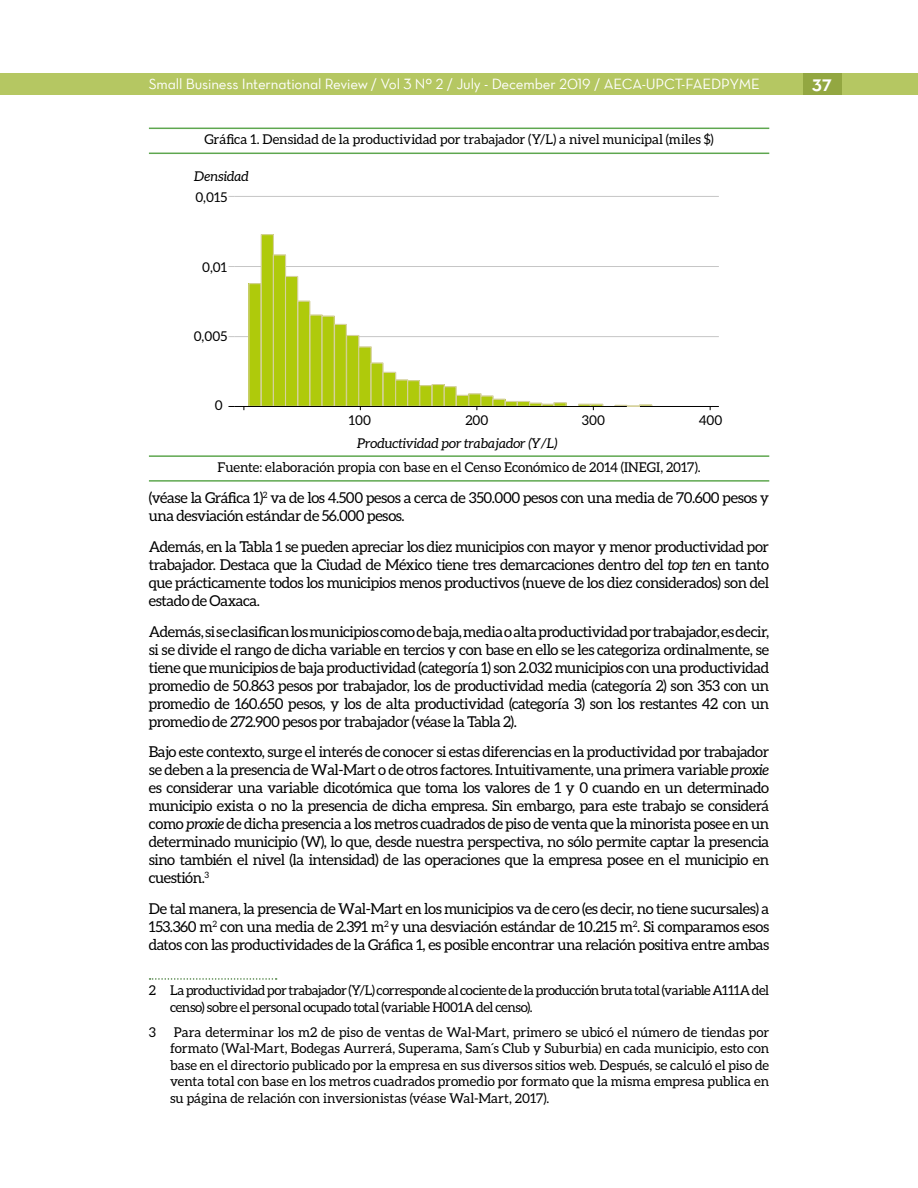
<style>
.page{position:relative;width:918px;height:1188px;background:#fff}
.page>*{position:absolute;margin:0;border:0;box-sizing:border-box;transform-origin:0 0}
.t1{font:22.5px "Neutra Text Demi SC";color:#fff}
.t2{font:15px/18px "Aleo";letter-spacing:-.03em;color:#000;text-align:justify}
.t3{font:15px "Neutra Text Book Alt";letter-spacing:-.01em;color:#fff}
.t4{font:13.5px/16.5px "Aleo";letter-spacing:-.015em;color:#000;text-align:justify}
.t5{font:13.5px/16.5px "Aleo";letter-spacing:-.035em;color:#000}
.t6{font:italic 13.5px "Aleo";color:#000}
.s1{font-style:italic}
</style>
<div class="page">
<div style="left:0;top:74px;width:918px;height:21px;background:#b5c762"></div>
<div style="left:803px;top:74px;width:39px;height:21px;background:#8ea23c"></div>
<svg style="left:150px;top:978px;width:127px;height:2px"></svg>
<hr style="left:234px;top:336px;width:485px;height:1px;background:#c6c6c6">
<hr style="left:234px;top:266px;width:485px;height:1px;background:#c6c6c6">
<div style="left:249px;top:284px;width:12px;height:122px;background:#afca0b"></div>
<div style="left:248px;top:283px;width:14px;height:124px;border:1px solid #d6d29e"></div>
<div style="left:261px;top:235px;width:12px;height:171px;background:#afca0b"></div>
<div style="left:261px;top:234px;width:13px;height:173px;border:1px solid #d6d29e"></div>
<div style="left:273px;top:255px;width:13px;height:151px;background:#afca0b"></div>
<div style="left:273px;top:254px;width:13px;height:153px;border:1px solid #d6d29e"></div>
<div style="left:286px;top:277px;width:12px;height:129px;background:#afca0b"></div>
<div style="left:285px;top:276px;width:13px;height:131px;border:1px solid #d6d29e"></div>
<div style="left:298px;top:301px;width:12px;height:105px;background:#afca0b"></div>
<div style="left:297px;top:301px;width:13px;height:106px;border:1px solid #d6d29e"></div>
<div style="left:310px;top:315px;width:12px;height:91px;background:#afca0b"></div>
<div style="left:309px;top:315px;width:14px;height:92px;border:1px solid #d6d29e"></div>
<div style="left:322px;top:316px;width:12px;height:90px;background:#afca0b"></div>
<div style="left:322px;top:316px;width:13px;height:91px;border:1px solid #d6d29e"></div>
<div style="left:335px;top:324px;width:11px;height:82px;background:#afca0b"></div>
<div style="left:334px;top:324px;width:13px;height:83px;border:1px solid #d6d29e"></div>
<div style="left:347px;top:336px;width:12px;height:70px;background:#afca0b"></div>
<div style="left:346px;top:335px;width:13px;height:72px;border:1px solid #d6d29e"></div>
<div style="left:359px;top:347px;width:12px;height:59px;background:#afca0b"></div>
<div style="left:358px;top:346px;width:14px;height:61px;border:1px solid #d6d29e"></div>
<div style="left:371px;top:363px;width:12px;height:43px;background:#afca0b"></div>
<div style="left:371px;top:363px;width:12px;height:44px;border:1px solid #d6d29e"></div>
<div style="left:383px;top:372px;width:13px;height:34px;background:#afca0b"></div>
<div style="left:383px;top:372px;width:13px;height:35px;border:1px solid #d6d29e"></div>
<div style="left:396px;top:380px;width:12px;height:26px;background:#afca0b"></div>
<div style="left:395px;top:379px;width:13px;height:28px;border:1px solid #d6d29e"></div>
<div style="left:408px;top:381px;width:11px;height:25px;background:#afca0b"></div>
<div style="left:407px;top:380px;width:13px;height:27px;border:1px solid #d6d29e"></div>
<div style="left:420px;top:386px;width:12px;height:20px;background:#afca0b"></div>
<div style="left:419px;top:385px;width:13px;height:22px;border:1px solid #d6d29e"></div>
<div style="left:432px;top:385px;width:12px;height:21px;background:#afca0b"></div>
<div style="left:432px;top:384px;width:13px;height:23px;border:1px solid #d6d29e"></div>
<div style="left:444px;top:387px;width:12px;height:19px;background:#afca0b"></div>
<div style="left:444px;top:386px;width:13px;height:21px;border:1px solid #d6d29e"></div>
<div style="left:456px;top:395px;width:12px;height:11px;background:#afca0b"></div>
<div style="left:456px;top:395px;width:13px;height:12px;border:1px solid #d6d29e"></div>
<div style="left:469px;top:394px;width:12px;height:12px;background:#afca0b"></div>
<div style="left:468px;top:393px;width:13px;height:14px;border:1px solid #d6d29e"></div>
<div style="left:481px;top:396px;width:12px;height:10px;background:#afca0b"></div>
<div style="left:480px;top:396px;width:14px;height:11px;border:1px solid #d6d29e"></div>
<div style="left:493px;top:399px;width:12px;height:7px;background:#afca0b"></div>
<div style="left:492px;top:399px;width:14px;height:8px;border:1px solid #d6d29e"></div>
<hr style="left:505px;top:402px;width:12px;height:4px;background:#afca0b">
<div style="left:505px;top:401px;width:13px;height:6px;border:1px solid #d6d29e"></div>
<hr style="left:517px;top:402px;width:13px;height:4px;background:#afca0b">
<div style="left:517px;top:401px;width:13px;height:6px;border:1px solid #d6d29e"></div>
<div style="left:529px;top:403px;width:13px;height:4px;border:1px solid #d6d29e"></div>
<svg style="left:530px;top:403px;width:35px;height:3px"></svg>
<div style="left:554px;top:402px;width:13px;height:5px;border:1px solid #d6d29e"></div>
<hr style="left:234px;top:406px;width:485px;height:1px;background:#000">
<hr style="left:234px;top:196px;width:485px;height:1px;background:#c6c6c6">
<svg style="left:615px;top:404px;width:37px;height:3px"></svg>
<svg style="left:578px;top:404px;width:25px;height:6px"></svg>
<hr style="left:149px;top:128px;width:620px;height:1px;background:#5ea74f">
<hr style="left:149px;top:153px;width:620px;height:1px;background:#5ea64f">
<hr style="left:149px;top:455px;width:620px;height:2px;background:#5ea74f">
<hr style="left:149px;top:480px;width:620px;height:2px;background:#5ea74f">
<p class="t3" style="left:149px;top:74px;width:612px">Small Business International Review / Vol 3 Nº 2 / July - December 2019 / AECA-UPCT-FAEDPYME</p>
<h1 class="t1" style="left:812px;top:70px;width:22px">37</h1>
<p class="t4" style="left:204px;top:131px;width:511px">Gráfica 1. Densidad de la productividad por trabajador (Y/L) a nivel municipal (miles $)</p>
<p class="t6" style="left:194px;top:169px;width:56px">Densidad</p>
<p class="t4" style="left:195px;top:188px;width:33px">0,015</p>
<p class="t4" style="left:202px;top:259px;width:26px">0,01</p>
<p class="t4" style="left:194px;top:328px;width:35px">0,005</p>
<p class="t4" style="left:215px;top:397px;width:9px">0</p>
<p class="t4" style="left:349px;top:411px;width:24px">100</p>
<p class="t4" style="left:465px;top:411px;width:25px">200</p>
<p class="t4" style="left:582px;top:411px;width:25px">300</p>
<p class="t4" style="left:699px;top:411px;width:25px">400</p>
<p class="t6" style="left:357px;top:435px;width:202px">Productividad por trabajador (Y/L)</p>
<p class="t4" style="left:218px;top:459px;width:484px">Fuente: elaboración propia con base en el Censo Económico de 2014 (INEGI, 2017).</p>
<p class="t2" style="left:149px;top:489px;width:622px">(véase la Gráfica 1)<sup>2</sup> va de los 4.500 pesos a cerca de 350.000 pesos con una media de 70.600 pesos y una desviación estándar de 56.000 pesos.</p>
<p class="t2" style="left:149px;top:537px;width:622px">Además, en la Tabla 1 se pueden apreciar los diez municipios con mayor y menor productividad por trabajador. Destaca que la Ciudad de México tiene tres demarcaciones dentro del <span class="s1">top ten</span> en tanto que prácticamente todos los municipios menos productivos (nueve de los diez considerados) son del estado de Oaxaca.</p>
<p class="t2" style="left:149px;top:622px;width:622px">Además, si se clasifican los municipios como de baja, media o alta productividad por trabajador, es decir, si se divide el rango de dicha variable en tercios y con base en ello se les categoriza ordinalmente, se tiene que municipios de baja productividad (categoría 1) son 2.032 municipios con una productividad promedio de 50.863 pesos por trabajador, los de productividad media (categoría 2) son 353 con un promedio de 160.650 pesos, y los de alta productividad (categoría 3) son los restantes 42 con un promedio de 272.900 pesos por trabajador (véase la Tabla 2).</p>
<p class="t2" style="left:149px;top:743px;width:622px">Bajo este contexto, surge el interés de conocer si estas diferencias en la productividad por trabajador se deben a la presencia de Wal-Mart o de otros factores. Intuitivamente, una primera variable <span class="s1">proxie </span>es considerar una variable dicotómica que toma los valores de 1 y 0 cuando en un determinado municipio exista o no la presencia de dicha empresa. Sin embargo, para este trabajo se considerá como <span class="s1">proxie</span> de dicha presencia a los metros cuadrados de piso de venta que la minorista posee en un determinado municipio (W), lo que, desde nuestra perspectiva, no sólo permite captar la presencia sino también el nivel (la intensidad) de las operaciones que la empresa posee en el municipio en cuestión.<sup>3</sup></p>
<p class="t2" style="left:149px;top:900px;width:622px">De tal manera, la presencia de Wal-Mart en los municipios va de cero (es decir, no tiene sucursales) a 153.360 m<sup>2</sup> con una media de 2.391 m<sup>2</sup> y una desviación estándar de 10.215 m<sup>2</sup>. Si comparamos esos datos con las productividades de la Gráfica 1, es posible encontrar una relación positiva entre ambas</p>
<p class="t5" style="left:170px;top:982px;width:601px;text-indent:-21px">2 La productividad por trabajador (Y/L) corresponde al cociente de la producción bruta total (variable A111A del censo) sobre el personal ocupado total (variable H001A del censo).</p>
<p class="t4" style="left:149px;top:1024px;width:9px">3</p>
<p class="t4" style="left:170px;top:1024px;width:601px">Para determinar los m2 de piso de ventas de Wal-Mart, primero se ubicó el número de tiendas por formato (Wal-Mart, Bodegas Aurrerá, Superama, Sam´s Club y Suburbia) en cada municipio, esto con base en el directorio publicado por la empresa en sus diversos sitios web. Después, se calculó el piso de venta total con base en los metros cuadrados promedio por formato que la misma empresa publica en su página de relación con inversionistas (véase Wal-Mart, 2017).</p>
</div>
